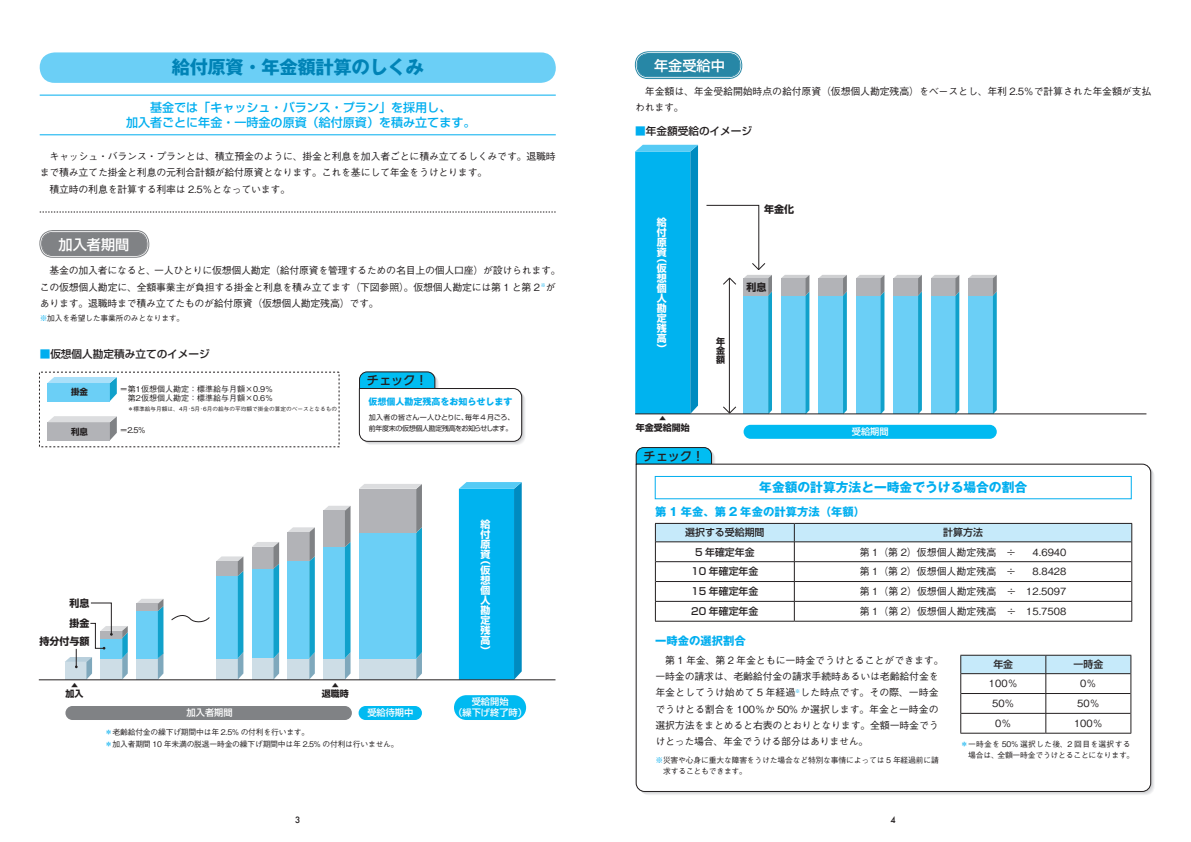
<style>
.page{position:relative;width:1191px;height:842px;background:#fff}
.page>*{position:absolute;margin:0;border:0;box-sizing:border-box;transform-origin:0 0}
.t1{font:700 18.4px "Gothic MB101 Pr 6";letter-spacing:-.025em;color:#0083b6}
.t2{font:500 14.2px "Shin Go Pr 6";color:#fff}
.t3{font:700 12.8px "Gothic MB101 Pr 6";color:#00aeef}
.t4{font:12.6px "UD Shin Go Pro Medium 90 pv RKSJ H";letter-spacing:-.025em;color:#231f20}
.t5{font:500 12px/15.6px "Shin Go Pr 6";color:#00aeef;text-align:center}
.t6{font:700 11.3px "Gothic MB101 Pr 6";color:#00aeef}
.t7{font:500 10.6px "Shin Go Pr 6";color:#231f20}
.t8{font:10px/10px "Shin Go Pr 6 Bold 90 pv RKSJ V";color:#fff;text-align:justify}
.t9{font:10px/20px "Shin Go Pr 6 Bold 90 pv RKSJ H";color:#231f20}
.t10{font:500 9.9px/16.3px "Gothic BBB Pr 6";letter-spacing:-.02em;color:#231f20}
.t11{font:500 9.9px "Gothic BBB Pr 6";color:#231f20}
.t12{font:500 9.9px "Shin Go Pr 6";color:#231f20}
.t13{font:9.2px/11.1px "Shin Go Pr 6 Medium 90 pv RKSJ H";color:#fff;text-align:center}
.t14{font:9px "Gothic MB101 Pr 6 Bold 90 pv RKSJ H";color:#00aeef}
.t15{font:9px "Shin Go Pr 6 Bold 90 pv RKSJ H";color:#231f20}
.t16{font:9px/9px "Shin Go Pr 6 Bold 90 pv RKSJ V";color:#231f20;text-align:justify}
.t17{font:8.5px "Shin Go Pr 6 Bold 90 pv RKSJ H";color:#231f20}
.t18{font:500 8.5px "Futura";color:#231f20}
.t19{font:8px/9.6px "Gothic BBB Pr 6 Medium 90 pv RKSJ H";color:#231f20}
.t20{font:500 7.8px/11.3px "Gothic BBB Pr 6";letter-spacing:-.025em;color:#231f20}
.t21{font:7.1px "Shin Go Pr 6 Bold 90 pv RKSJ H";color:#231f20}
.t22{font:7px/11.5px "Shin Go Pr 6 Regular 90 pv RKSJ H";letter-spacing:-.05em;color:#231f20}
.t23{font:5.7px "Gothic BBB Pr 6 Medium 90 pv RKSJ H";color:#231f20}
.s1{color:#00aeef}
</style>
<div class="page">
<svg style="left:636px;top:447px;width:76px;height:17px"></svg>
<svg style="left:636px;top:464px;width:515px;height:328px"></svg>
<div style="left:636px;top:53px;width:105px;height:25px;background:#2787a6;border-radius:12px"></div>
<div style="left:635px;top:52px;width:107px;height:27px;border:1px solid #2787a6;border-radius:13px"></div>
<div style="left:637px;top:53px;width:103px;height:24px;border:1px solid #2787a6;border-radius:11px"></div>
<svg style="left:781px;top:275px;width:28px;height:138px;background:#6cc5e7"></svg>
<svg style="left:818px;top:275px;width:29px;height:138px;background:#6bc5e7"></svg>
<svg style="left:856px;top:275px;width:28px;height:138px;background:#6cc6e7"></svg>
<svg style="left:893px;top:275px;width:29px;height:138px;background:#6bc5e7"></svg>
<svg style="left:931px;top:275px;width:28px;height:138px;background:#6bc5e7"></svg>
<svg style="left:968px;top:275px;width:28px;height:138px;background:#6dc6e8"></svg>
<svg style="left:635px;top:145px;width:63px;height:268px;background:#04afe9"></svg>
<svg style="left:706px;top:204px;width:66px;height:209px"></svg>
<hr style="left:635px;top:413px;width:511px;height:1px;background:#231f20">
<div style="left:743px;top:425px;width:253px;height:14px;background:#00baf1;border-radius:7px"></div>
<div style="left:655px;top:476px;width:476px;height:23px;border:1px solid #00aeef"></div>
<hr style="left:655px;top:621px;width:139px;height:1px;background:#231f20">
<hr style="left:794px;top:621px;width:338px;height:1px;background:#231f20">
<svg style="left:655px;top:523px;width:477px;height:98px"></svg>
<hr style="left:960px;top:733px;width:85px;height:1px;background:#231f20">
<hr style="left:1045px;top:733px;width:86px;height:1px;background:#231f20">
<svg style="left:960px;top:655px;width:171px;height:78px"></svg>
<div style="left:41px;top:231px;width:107px;height:25px;background:#808285;border-radius:12px"></div>
<div style="left:40px;top:230px;width:109px;height:27px;border:1px solid #808285;border-radius:13px"></div>
<div style="left:41px;top:232px;width:106px;height:24px;border:1px solid #808285;border-radius:11px"></div>
<svg style="left:40px;top:212px;width:516px;height:1px"></svg>
<div style="left:40px;top:52px;width:516px;height:31px;background:#6bcff6;border-radius:15px"></div>
<svg style="left:459px;top:482px;width:63px;height:197px;background:#03b0ea"></svg>
<svg style="left:47px;top:377px;width:70px;height:24px;background:#77d1f3"></svg>
<svg style="left:47px;top:416px;width:70px;height:24px;background:#babbbf"></svg>
<svg style="left:359px;top:372px;width:166px;height:73px"></svg>
<div style="left:65px;top:706px;width:287px;height:14px;background:#808285;border-radius:7px"></div>
<div style="left:358px;top:706px;width:64px;height:14px;background:#00baf1;border-radius:7px"></div>
<div style="left:454px;top:695px;width:72px;height:25px;background:#00baf1;border-radius:12px"></div>
<svg style="left:287px;top:527px;width:28px;height:152px;background:#7bc3df"></svg>
<svg style="left:252px;top:542px;width:27px;height:137px;background:#79c4e0"></svg>
<svg style="left:323px;top:506px;width:27px;height:173px;background:#79c2de"></svg>
<svg style="left:136px;top:599px;width:27px;height:80px;background:#82c8e3"></svg>
<hr style="left:39px;top:679px;width:516px;height:1px;background:#231f20">
<svg style="left:65px;top:602px;width:63px;height:77px"></svg>
<svg style="left:359px;top:484px;width:63px;height:195px;background:#82c6e2"></svg>
<svg style="left:171px;top:556px;width:72px;height:123px"></svg>
<hr style="left:40px;top:95px;width:516px;height:1px;background:#00aeef">
<hr style="left:40px;top:135px;width:516px;height:1px;background:#00aeef">
<p class="t1" style="left:172px;top:52px;width:253px">給付原資・年金額計算のしくみ</p>
<p class="t5" style="left:126px;top:99px;width:351px">基金では「キャッシュ・バランス・プラン」を採用し、<br>加入者ごとに年金・一時金の原資（給付原資）を積み立てます。</p>
<p class="t10" style="left:49px;top:148px;width:508px">キャッシュ・バランス・プランとは、積立預金のように、掛金と利息を加入者ごとに積み立てるしくみです。退職時</p>
<p class="t10" style="left:40px;top:164px;width:449px">まで積み立てた掛金と利息の元利合計額が給付原資となります。これを基にして年金をうけとります。</p>
<p class="t10" style="left:49px;top:180px;width:242px">積立時の利息を計算する利率は 2.5％となっています。</p>
<p class="t2" style="left:40px;top:233px;width:91px">　 加入者期間</p>
<p class="t10" style="left:40px;top:262px;width:522px">　基金の加入者になると、一人ひとりに仮想個人勘定（給付原資を管理するための名目上の個人口座）が設けられます。この仮想個人勘定に、全額事業主が負担する掛金と利息を積み立てます（下図参照）。仮想個人勘定には第 1 と第 2 <sup>※</sup>があります。退職時まで積み立てたものが給付原資（仮想個人勘定残高）です。</p>
<p class="t20" style="left:40px;top:312px;width:146px"><span class="s1">※</span>加入を希望した事業所のみとなります。</p>
<p class="t7" style="left:40px;top:345px;width:172px"><span class="s1">■</span>仮想個人勘定積み立てのイメージ</p>
<p class="t17" style="left:71px;top:385px;width:18px">掛金</p>
<p class="t19" style="left:120px;top:383px;width:155px">＝第1仮想個人勘定：標準給与月額×0.9％　第2仮想個人勘定：標準給与月額×0.6％</p>
<p class="t23" style="left:128px;top:404px;width:211px">＊標準給与月額は、4月･5月･6月の給与の平均額で掛金の算定のベースとなるもの</p>
<p class="t17" style="left:71px;top:425px;width:18px">利息</p>
<p class="t19" style="left:120px;top:425px;width:27px">＝2.5％</p>
<p class="t4" style="left:366px;top:370px;width:63px">チェック！</p>
<p class="t14" style="left:368px;top:394px;width:146px">仮想個人勘定残高をお知らせします</p>
<p class="t22" style="left:369px;top:411px;width:147px">加入者の皆さん一人ひとりに、毎年 4 月ごろ、前年度末の仮想個人勘定残高をお知らせします。</p>
<p class="t9" style="left:70px;top:593px;width:21px">利息掛金</p>
<p class="t9" style="left:40px;top:631px;width:51px">持分付与額</p>
<p class="t8" style="left:480px;top:519px;width:11px">給付原資</p>
<p class="t8" style="left:480px;top:555px;width:11px">（仮想個人勘定残高）</p>
<p class="t21" style="left:71px;top:679px;width:9px">▲</p>
<p class="t15" style="left:66px;top:687px;width:19px">加入</p>
<p class="t21" style="left:332px;top:679px;width:9px">▲</p>
<p class="t15" style="left:322px;top:687px;width:28px">退職時</p>
<p class="t13" style="left:187px;top:707px;width:48px">加入者期間</p>
<p class="t13" style="left:367px;top:707px;width:48px">受給待期中</p>
<p class="t13" style="left:453px;top:696px;width:75px">受給開始<br>（繰下げ終了時）</p>
<p class="t20" style="left:105px;top:726px;width:295px"><span class="s1">＊</span>老齢給付金の繰下げ期間中は年 2.5% の付利を行います。<br><span class="s1">＊</span>加入者期間 10 年未満の脱退一時金の繰下げ期間中は年 2.5% の付利は行いません。</p>
<p class="t2" style="left:635px;top:53px;width:91px">　 年金受給中</p>
<p class="t10" style="left:635px;top:82px;width:518px">　年金額は、年金受給開始時点の給付原資（仮想個人勘定残高）をベースとし、年利 2.5％で計算された年金額が支払われます。</p>
<p class="t7" style="left:635px;top:122px;width:118px"><span class="s1">■</span>年金額受給のイメージ</p>
<p class="t8" style="left:657px;top:217px;width:11px">給付原資</p>
<p class="t8" style="left:657px;top:253px;width:11px">（仮想個人勘定残高）</p>
<p class="t16" style="left:716px;top:337px;width:10px">年金額</p>
<p class="t21" style="left:659px;top:412px;width:9px">▲</p>
<p class="t15" style="left:635px;top:420px;width:55px">年金受給開始</p>
<p class="t4" style="left:643px;top:446px;width:63px">チェック！</p>
<p class="t9" style="left:764px;top:199px;width:31px">年金化</p>
<p class="t9" style="left:746px;top:277px;width:21px">利息</p>
<p class="t13" style="left:852px;top:426px;width:38px">受給期間</p>
<p class="t3" style="left:759px;top:477px;width:269px">年金額の計算方法と一時金でうける場合の割合</p>
<p class="t6" style="left:655px;top:502px;width:211px">第 1 年金、第 2 年金の計算方法（年額）</p>
<p class="t12" style="left:685px;top:524px;width:81px">選択する受給期間</p>
<p class="t12" style="left:943px;top:524px;width:41px">計算方法</p>
<p class="t12" style="left:695px;top:544px;width:61px">5 年確定年金</p>
<p class="t11" style="left:859px;top:544px;width:208px">第 1（第 2）仮想個人勘定残高　÷　 4.6940</p>
<p class="t12" style="left:691px;top:563px;width:69px">10 年確定年金</p>
<p class="t11" style="left:859px;top:564px;width:208px">第 1（第 2）仮想個人勘定残高　÷　 8.8428</p>
<p class="t12" style="left:691px;top:583px;width:69px">15 年確定年金</p>
<p class="t11" style="left:860px;top:583px;width:208px">第 1（第 2）仮想個人勘定残高　÷　12.5097</p>
<p class="t12" style="left:691px;top:603px;width:69px">20 年確定年金</p>
<p class="t11" style="left:860px;top:603px;width:208px">第 1（第 2）仮想個人勘定残高　÷　15.7508</p>
<p class="t6" style="left:655px;top:631px;width:92px">一時金の選択割合</p>
<p class="t10" style="left:655px;top:651px;width:290px;text-indent:10px">第 1 年金、第 2 年金ともに一時金でうけとることができます。一時金の請求は、老齢給付金の請求手続時あるいは老齢給付金を年金としてうけ始めて 5 年経過<sup>※</sup>した時点です。その際、一時金でうけとる割合を 100％か 50% か選択します。年金と一時金の選択方法をまとめると右表のとおりとなります。全額一時金でうけとった場合、年金でうける部分はありません。</p>
<p class="t20" style="left:663px;top:754px;width:277px;text-indent:-8px"><span class="s1">※</span>災害や心身に重大な障害をうけた場合など特別な事情によっては 5 年経過前に請求することもできます。</p>
<p class="t12" style="left:993px;top:656px;width:21px">年金</p>
<p class="t12" style="left:1073px;top:656px;width:31px">一時金</p>
<p class="t10" style="left:989px;top:675px;width:30px">100％</p>
<p class="t10" style="left:1080px;top:675px;width:18px">0％</p>
<p class="t10" style="left:992px;top:695px;width:24px">50％</p>
<p class="t10" style="left:1077px;top:695px;width:24px">50％</p>
<p class="t10" style="left:995px;top:714px;width:18px">0％</p>
<p class="t10" style="left:1074px;top:714px;width:30px">100％</p>
<p class="t20" style="left:968px;top:738px;width:168px;text-indent:-8px"><span class="s1">＊</span>一時金を 50% 選択した後、2 回目を選択する場合は、全額一時金でうけとることになります。</p>
<p class="t18" style="left:295px;top:814px;width:7px">3</p>
<p class="t18" style="left:890px;top:814px;width:7px">4</p>
</div>
